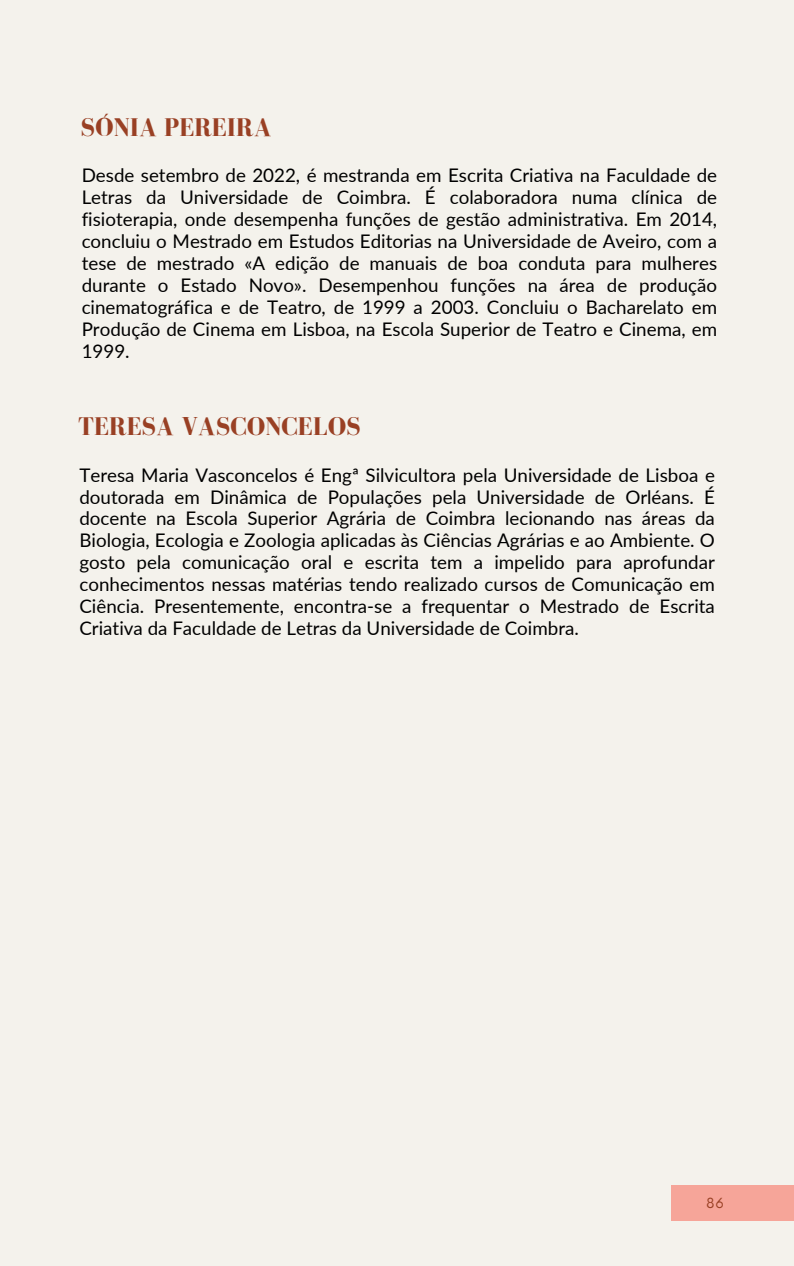
<style>
.page{position:relative;width:794px;height:1266px;background:#fff}
.page>*{position:absolute;margin:0;border:0;box-sizing:border-box;transform-origin:0 0}
.t1{font:700 26.25px "Bodoni FLF";color:#994024}
.t2{font:18.75px/22px "Lato";color:#000;text-align:justify}
.t3{font:15px "Glacial Indifference";color:#994024}
</style>
<div class="page">
<div style="left:0;top:0;width:793px;height:1266px;background:#f4f2ec"></div>
<div style="left:671px;top:1185px;width:122px;height:36px;background:#f6a599"></div>
<p class="t1" style="left:80px;top:113px;width:192px">SÓNIA PEREIRA</p>
<p class="t2" style="left:82px;top:164px;width:636px">Desde setembro de 2022, é mestranda em Escrita Criativa na Faculdade de Letras da Universidade de Coimbra. É colaboradora numa clínica de fisioterapia, onde desempenha funções de gestão administrativa. Em 2014, concluiu o Mestrado em Estudos Editorias na Universidade de Aveiro, com a tese de mestrado «A edição de manuais de boa conduta para mulheres durante o Estado Novo». Desempenhou funções na área de produção cinematográfica e de Teatro, de 1999 a 2003. Concluiu o Bacharelato em Produção de Cinema em Lisboa, na Escola Superior de Teatro e Cinema, em 1999.</p>
<p class="t1" style="left:78px;top:412px;width:284px">TERESA VASCONCELOS</p>
<p class="t2" style="left:79px;top:463px;width:636px">Teresa Maria Vasconcelos é Engª Silvicultora pela Universidade de Lisboa e doutorada em Dinâmica de Populações pela Universidade de Orléans. É docente na Escola Superior Agrária de Coimbra lecionando nas áreas da Biologia, Ecologia e Zoologia aplicadas às Ciências Agrárias e ao Ambiente. O gosto pela comunicação oral e escrita tem a impelido para aprofundar conhecimentos nessas matérias tendo realizado cursos de Comunicação em Ciência. Presentemente, encontra-se a frequentar o Mestrado de Escrita Criativa da Faculdade de Letras da Universidade de Coimbra.</p>
<p class="t3" style="left:706px;top:1193px;width:19px">86</p>
</div>
